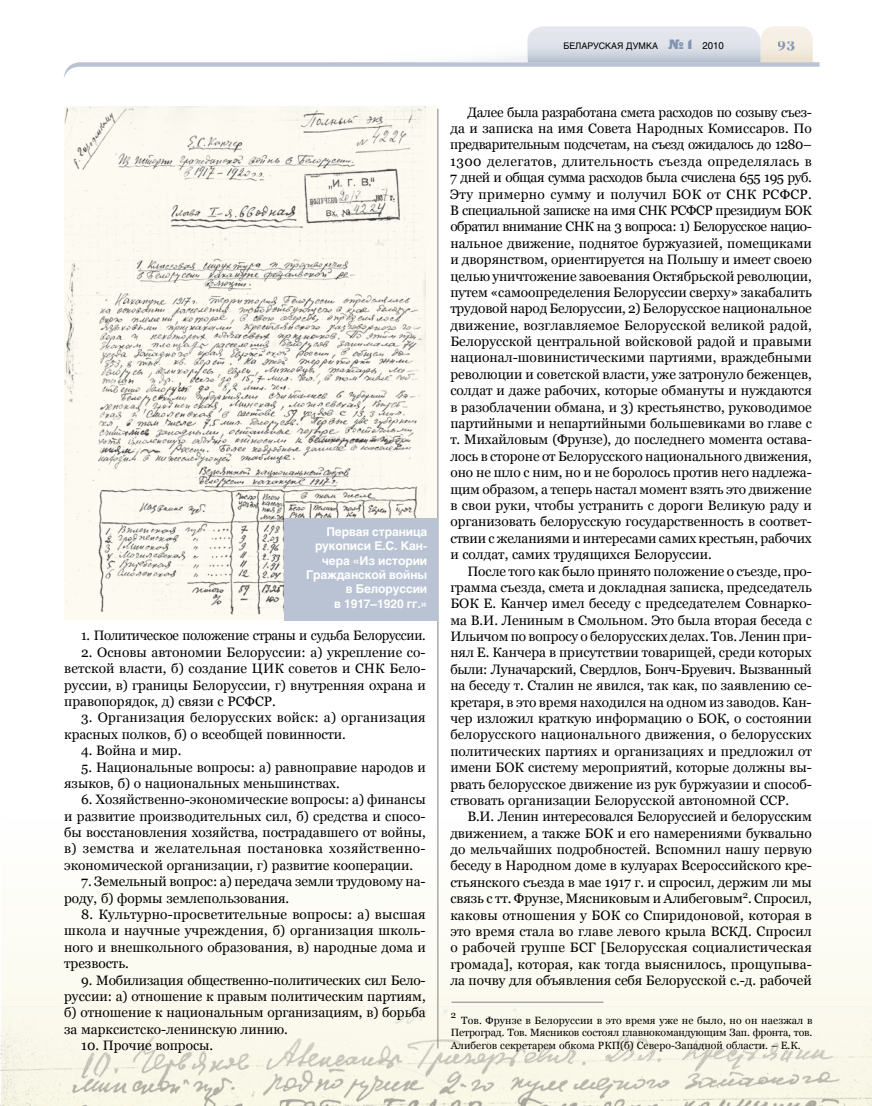
<style>
.page{position:relative;width:872px;height:1106px;background:#fff}
.page>*{position:absolute;margin:0;border:0;box-sizing:border-box;transform-origin:0 0}
.t1{font:13.65px/16.4px "Georgia";color:#000;text-align:justify}
.t2{font:13.65px "Georgia";letter-spacing:-.025em;color:#000}
.t3{font:700 13.5px "Georgia";color:#8095af}
.t4{font:700 12px/14.4px "Helios";letter-spacing:-.01em;color:#fff;text-align:right}
.t5{font:10.5px/12.6px "Georgia";letter-spacing:.005em;color:#000;text-align:justify}
.t6{font:9.6px "Georgia";color:#000}
.t7{font:9px "Helios";color:#000}
.s1{font-family:"Black Grotesk C";font-size:13.5px;color:#8095af}
.s2{font-size:9.75px}
</style>
<div class="page">
<svg style="left:64px;top:26px;width:755px;height:51px"></svg>
<svg style="left:1px;top:819px;width:871px;height:287px;fill:#fcfbf2"></svg>
<hr style="left:437px;top:109px;width:1px;height:939px;background:#818084">
<svg style="left:64px;top:106px;width:373px;height:514px;fill:#fcfaf0"></svg>
<div style="left:285px;top:518px;width:153px;height:102px;background:#b9c3d3"></div>
<hr style="left:451px;top:1001px;width:152px;height:1px;background:#818084">
<p class="t4" style="left:306px;top:524px;width:123px">Первая страница рукописи Е.С. Кан&shy;чера «Из истории гражданской войны в Белоруссии<br>в 1917–1920 гг.»</p>
<p class="t2" style="left:81px;top:628px;width:346px">1. Политическое положение страны и судьба Белоруссии.</p>
<p class="t1" style="left:64px;top:644px;width:363px;text-indent:17px">2. Основы автономии Белоруссии: а) укрепление со&shy;ветской власти, б) создание ЦИК cоветов и СНК Бело&shy;руссии, в) границы Белоруссии, г) внутренняя охрана и правопорядок, д) связи с РСФСР.</p>
<p class="t1" style="left:64px;top:709px;width:363px;text-indent:17px">3. Организация белорусских войск: а) организация красных полков, б) о всеобщей повинности.</p>
<p class="t1" style="left:81px;top:742px;width:102px">4. Война и мир.</p>
<p class="t1" style="left:64px;top:758px;width:363px;text-indent:17px">5. Национальные вопросы: а) равноправие народов и языков, б) о национальных меньшинствах.</p>
<p class="t1" style="left:64px;top:791px;width:363px;text-indent:17px">6. Хозяйственно-экономические вопросы: а) финансы и развитие производительных сил, б) средства и спосо&shy;бы восстановления хозяйства, пострадавшего от войны, в) земства и желательная постановка хозяйственно&shy;экономической организации, г) развитие кооперации.</p>
<p class="t1" style="left:64px;top:873px;width:363px;text-indent:17px">7. Земельный вопрос: а) передача земли трудовому на&shy;роду, б) формы землепользования.</p>
<p class="t1" style="left:64px;top:906px;width:363px;text-indent:17px">8. Культурно-просветительные вопросы: а) высшая школа и научные учреждения, б) организация школь&shy;ного и внешкольного образования, в) народные дома и трезвость.</p>
<p class="t1" style="left:64px;top:971px;width:363px;text-indent:17px">9. Мобилизация общественно-политических сил Бело&shy;руссии: а) отношение к правым политическим партиям, б) отношение к национальным организациям, в) борьба за марксистско-ленинскую линию.</p>
<p class="t1" style="left:81px;top:1037px;width:133px">10. Прочие вопросы.</p>
<p class="t7" style="left:563px;top:40px;width:162px">БЕЛАРУСКАЯ ДУМКА <span class="s1">№ 1</span> <span class="s2">2010</span></p>
<p class="t3" style="left:778px;top:36px;width:19px">93</p>
<p class="t1" style="left:450px;top:104px;width:363px;text-indent:17px">Далее была разработана смета расходов по созыву съез&shy;да и записка на имя Совета Народных Комиссаров. По предварительным подсчетам, на съезд ожидалось до 1280– 1300 делегатов, длительность съезда определялась в 7 дней и общая сумма расходов была счислена 655 195 руб.<br>Эту примерно сумму и получил БОК от СНК РСФСР.<br>В специальной записке на имя СНК РСФСР президиум БОК обратил внимание СНК на 3 вопроса: 1) Белорусское нацио&shy;нальное движение, поднятое буржуазией, помещиками и дворянством, ориентируется на Польшу и имеет своею целью уничтожение завоевания Октябрьской революции, путем «самоопределения Белоруссии сверху» закабалить трудовой народ Белоруссии, 2) Белорусское национальное движение, возглавляемое Белорусской великой радой, Белорусской центральной войсковой радой и правыми национал-шовинистическими партиями, враждебными революции и советской власти, уже затронуло беженцев, солдат и даже рабочих, которые обмануты и нуждаются в разоблачении обмана, и 3) крестьянство, руководимое партийными и непартийными большевиками во главе с т. Михайловым (Фрунзе), до последнего момента остава&shy;лось в стороне от Белорусского национального движения, оно не шло с ним, но и не боролось против него надлежа&shy;щим образом, а теперь настал момент взять это движение в свои руки, чтобы устранить с дороги Великую раду и организовать белорусскую государственность в соответ&shy;ствии с желаниями и интересами самих крестьян, рабочих и солдат, самих трудящихся Белоруссии.</p>
<p class="t1" style="left:450px;top:562px;width:363px;text-indent:17px">После того как было принято положение о съезде, про&shy;грамма съезда, смета и докладная записка, председатель БОК Е. Канчер имел беседу с председателем Совнарко&shy;ма В.И. Лениным в Смольном. Это была вторая беседа с Ильичом по вопросу о белорусских делах. Тов. Ленин при&shy;нял Е. Канчера в присутствии товарищей, среди которых были: Луначарский, Свердлов, Бонч-Бруевич. Вызванный на беседу т. Сталин не явился, так как, по заявлению се&shy;кретаря, в это время находился на одном из заводов. Кан&shy;чер изложил краткую информацию о БОК, о состоянии белорусского национального движения, о белорусских политических партиях и организациях и предложил от имени БОК систему мероприятий, которые должны вы&shy;рвать белорусское движение из рук буржуазии и способ&shy;ствовать организации Белорусской автономной ССР.</p>
<p class="t1" style="left:450px;top:808px;width:363px;text-indent:17px">В.И. Ленин интересовался Белоруссией и белорусским движением, а также БОК и его намерениями буквально до мельчайших подробностей. Вспомнил нашу первую беседу в Народном доме в кулуарах Всероссийского кре&shy;стьянского съезда в мае 1917 г. и спросил, держим ли мы связь с тт. Фрунзе, Мясниковым и Алибеговым<sup>2</sup>. Спросил, каковы отношения у БОК со Спиридоновой, которая в это время стала во главе левого крыла ВСКД. Спросил о рабочей группе БСГ [Белорусская социалистическая громада], которая, как тогда выяснилось, прощупыва&shy;ла почву для объявления себя Белорусской с.-д. рабочей</p>
<p class="t6" style="left:451px;top:1009px;width:7px">2</p>
<p class="t5" style="left:451px;top:1013px;width:363px;text-indent:10px">Тов. Фрунзе в Белоруссии в это время уже не было, но он наезжал в Петроград. Тов. Мясников состоял главнокомандующим Зап. фронта, тов.<br>Алибегов секретарем обкома РКП(б) Северо-Западной области. – Е.К.</p>
</div>
